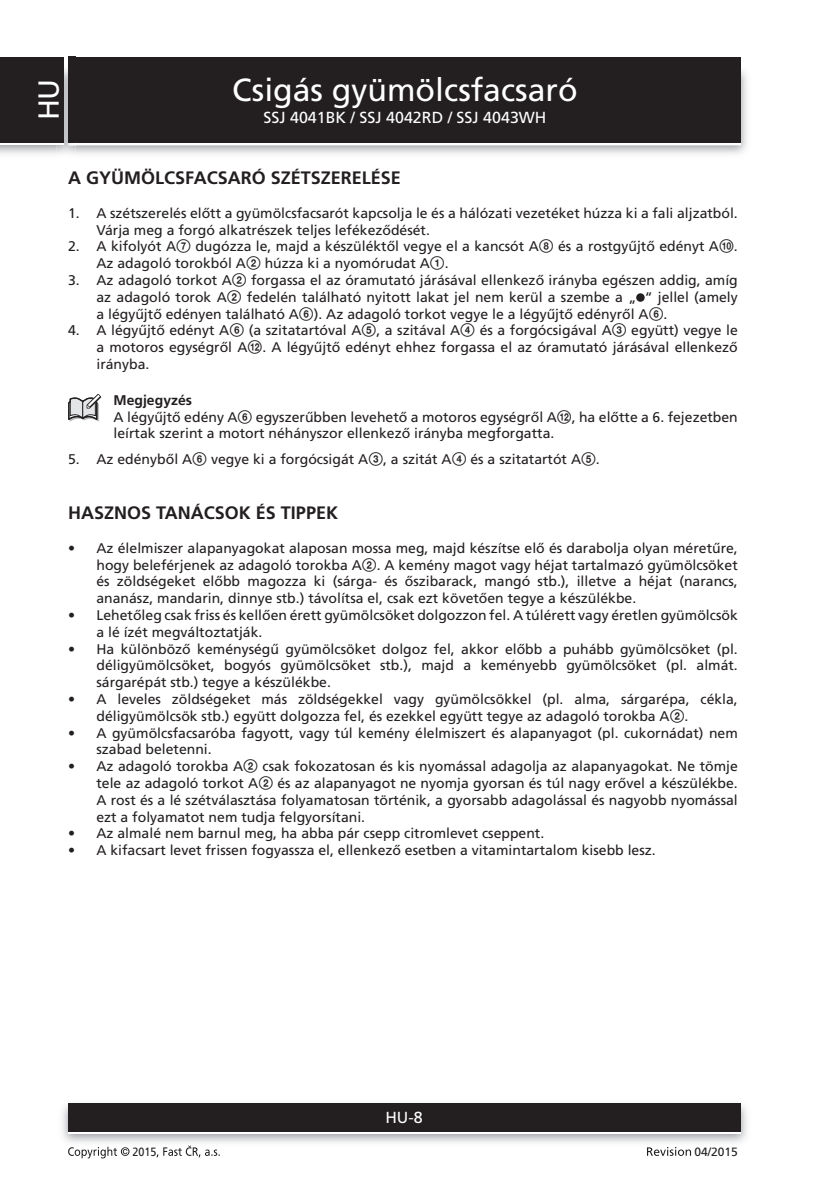
<style>
.page{position:relative;width:840px;height:1191px;background:#fff}
.page>*{position:absolute;margin:0;border:0;box-sizing:border-box;transform-origin:0 0}
.t1{font:32px "Frutiger CE";color:#fff}
.t2{font:29px "Frutiger CE";color:#fff}
.titulek_9{font:700 18px "Frutiger CE";color:#231f20}
.t3{font:16px "Frutiger CE";color:#fff}
.odrazka_5mm{font:14px/16.8px "Frutiger CE";color:#231f20}
.text_7{font:14px/16.8px "Frutiger CE";color:#231f20}
.text_7-2{font:700 14px "Frutiger CE";color:#231f20}
.t4{font:12px "Frutiger CE";color:#231f20}
.t5{font:12px "Frutiger CE";color:#231f20;scale:.9 1}
.s1{font-family:"Zz 3"}
</style>
<div class="page">
<img style="left:0;top:63px;width:747px;height:91px">
<img style="left:740px;top:68px;width:1px;height:75px">
<div style="left:68px;top:59px;width:672px;height:86px;background:#fff"></div>
<div style="left:68px;top:57px;width:672px;height:86px;background:#231f20"></div>
<img style="left:62px;top:1103px;width:685px;height:40px">
<div style="left:68px;top:1106px;width:672px;height:28px;background:linear-gradient(to right,#fff,#fff)"></div>
<div style="left:68px;top:1103px;width:672px;height:28px;background:#231f20"></div>
<div style="left:0;top:59px;width:64px;height:86px;background:#fff"></div>
<div style="left:0;top:57px;width:64px;height:86px;background:#231f20"></div>
<svg style="left:68px;top:1146px;width:61px;height:12px"></svg>
<svg style="left:156px;top:1145px;width:64px;height:12px"></svg>
<svg style="left:647px;top:1147px;width:43px;height:8px"></svg>
<svg style="left:635px;top:293px;width:9px;height:9px"></svg>
<svg style="left:68px;top:394px;width:33px;height:27px"></svg>
<h2 class="t2" style="left:32px;top:120px;width:43px;rotate:-90deg">HU</h2>
<h1 class="t1" style="left:232px;top:71px;width:346px">Csigás gyümölcsfacsaró</h1>
<p class="t3" style="left:263px;top:109px;width:284px">SSJ 4041BK / SSJ 4042RD / SSJ 4043WH</p>
<p class="titulek_9" style="left:68px;top:168px;width:334px">A GYÜMÖLCSFACSARÓ SZÉTSZERELÉSE</p>
<p class="odrazka_5mm" style="left:96px;top:204px;width:640px;text-indent:-28px">1. A szétszerelés előtt a gyümölcsfacsarót kapcsolja le és a hálózati vezetéket húzza ki a fali aljzatból.<br>Várja meg a forgó alkatrészek teljes lefékeződését.</p>
<p class="odrazka_5mm" style="left:96px;top:238px;width:640px;text-indent:-28px">2. A kifolyót A<span class="s1">7</span> dugózza le, majd a készüléktől vegye el a kancsót A<span class="s1">8</span> és a rostgyűjtő edényt A<span class="s1">0</span>.<br>Az adagoló torokból A<span class="s1">2</span> húzza ki a nyomórudat A<span class="s1">1</span>.</p>
<p class="odrazka_5mm" style="left:96px;top:272px;width:642px;text-align:justify;text-indent:-28px">3. Az adagoló torkot A<span class="s1">2</span> forgassa el az óramutató járásával ellenkező irányba egészen addig, amíg az adagoló torok A<span class="s1">2</span> fedelén található nyitott lakat jel nem kerül a szembe a „ “ jellel (amely a légyűjtő edényen található A<span class="s1">6</span>). Az adagoló torkot vegye le a légyűjtő edényről A<span class="s1">6</span>.</p>
<p class="odrazka_5mm" style="left:96px;top:322px;width:642px;text-align:justify;text-indent:-28px">4. A légyűjtő edényt A<span class="s1">6</span> (a szitatartóval A<span class="s1">5</span>, a szitával A<span class="s1">4</span> és a forgócsigával A<span class="s1">3</span> együtt) vegye le a motoros egységről A<span class="s1">qs</span>. A légyűjtő edényt ehhez forgassa el az óramutató járásával ellenkező irányba.</p>
<p class="text_7-2" style="left:113px;top:392px;width:80px">Megjegyzés</p>
<p class="text_7" style="left:113px;top:408px;width:625px">A légyűjtő edény A<span class="s1">6</span> egyszerűbben levehető a motoros egységről A<span class="s1">qs</span>, ha előtte a 6. fejezetben leírtak szerint a motort néhányszor ellenkező irányba megforgatta.</p>
<p class="odrazka_5mm" style="left:68px;top:451px;width:530px">5. Az edényből A<span class="s1">6</span> vegye ki a forgócsigát A<span class="s1">3</span>, a szitát A<span class="s1">4</span> és a szitatartót A<span class="s1">5</span>.</p>
<p class="titulek_9" style="left:68px;top:502px;width:271px">HASZNOS TANÁCSOK ÉS TIPPEK</p>
<p class="odrazka_5mm" style="left:96px;top:539px;width:642px;text-align:justify;text-indent:-28px">• Az élelmiszer alapanyagokat alaposan mossa meg, majd készítse elő és darabolja olyan méretűre, hogy beleférjenek az adagoló torokba A<span class="s1">2</span>. A kemény magot vagy héjat tartalmazó gyümölcsöket és zöldségeket előbb magozza ki (sárga- és őszibarack, mangó stb.), illetve a héjat (narancs, ananász, mandarin, dinnye stb.) távolítsa el, csak ezt követően tegye a készülékbe.</p>
<p class="odrazka_5mm" style="left:96px;top:607px;width:642px;text-indent:-28px">• Lehetőleg csak friss és kellően érett gyümölcsöket dolgozzon fel. A túlérett vagy éretlen gyümölcsök a lé ízét megváltoztatják.</p>
<p class="odrazka_5mm" style="left:96px;top:640px;width:640px;text-align:justify;text-indent:-28px">• Ha különböző keménységű gyümölcsöket dolgoz fel, akkor előbb a puhább gyümölcsöket (pl. déligyümölcsöket, bogyós gyümölcsöket stb.), majd a keményebb gyümölcsöket (pl. almát. sárgarépát stb.) tegye a készülékbe.</p>
<p class="odrazka_5mm" style="left:96px;top:691px;width:642px;text-indent:-28px">• A leveles zöldségeket más zöldségekkel vagy gyümölcsökkel (pl. alma, sárgarépa, cékla, déligyümölcsök stb.) együtt dolgozza fel, és ezekkel együtt tegye az adagoló torokba A<span class="s1">2</span>.</p>
<p class="odrazka_5mm" style="left:96px;top:724px;width:642px;text-indent:-28px">• A gyümölcsfacsaróba fagyott, vagy túl kemény élelmiszert és alapanyagot (pl. cukornádat) nem szabad beletenni.</p>
<p class="odrazka_5mm" style="left:96px;top:758px;width:642px;text-indent:-28px">• Az adagoló torokba A<span class="s1">2</span> csak fokozatosan és kis nyomással adagolja az alapanyagokat. Ne tömje tele az adagoló torkot A<span class="s1">2</span> és az alapanyagot ne nyomja gyorsan és túl nagy erővel a készülékbe.<br>A rost és a lé szétválasztása folyamatosan történik, a gyorsabb adagolással és nagyobb nyomással ezt a folyamatot nem tudja felgyorsítani.</p>
<p class="odrazka_5mm" style="left:68px;top:825px;width:475px">• Az almalé nem barnul meg, ha abba pár csepp citromlevet cseppent.</p>
<p class="odrazka_5mm" style="left:68px;top:842px;width:586px">• A kifacsart levet frissen fogyassza el, ellenkező esetben a vitamintartalom kisebb lesz.</p>
<p class="t3" style="left:385px;top:1108px;width:39px">HU-8</p>
<p class="t5" style="left:132px;top:1144px;width:28px">2015</p>
<p class="t4" style="left:694px;top:1144px;width:45px">04/2015</p>
</div>
